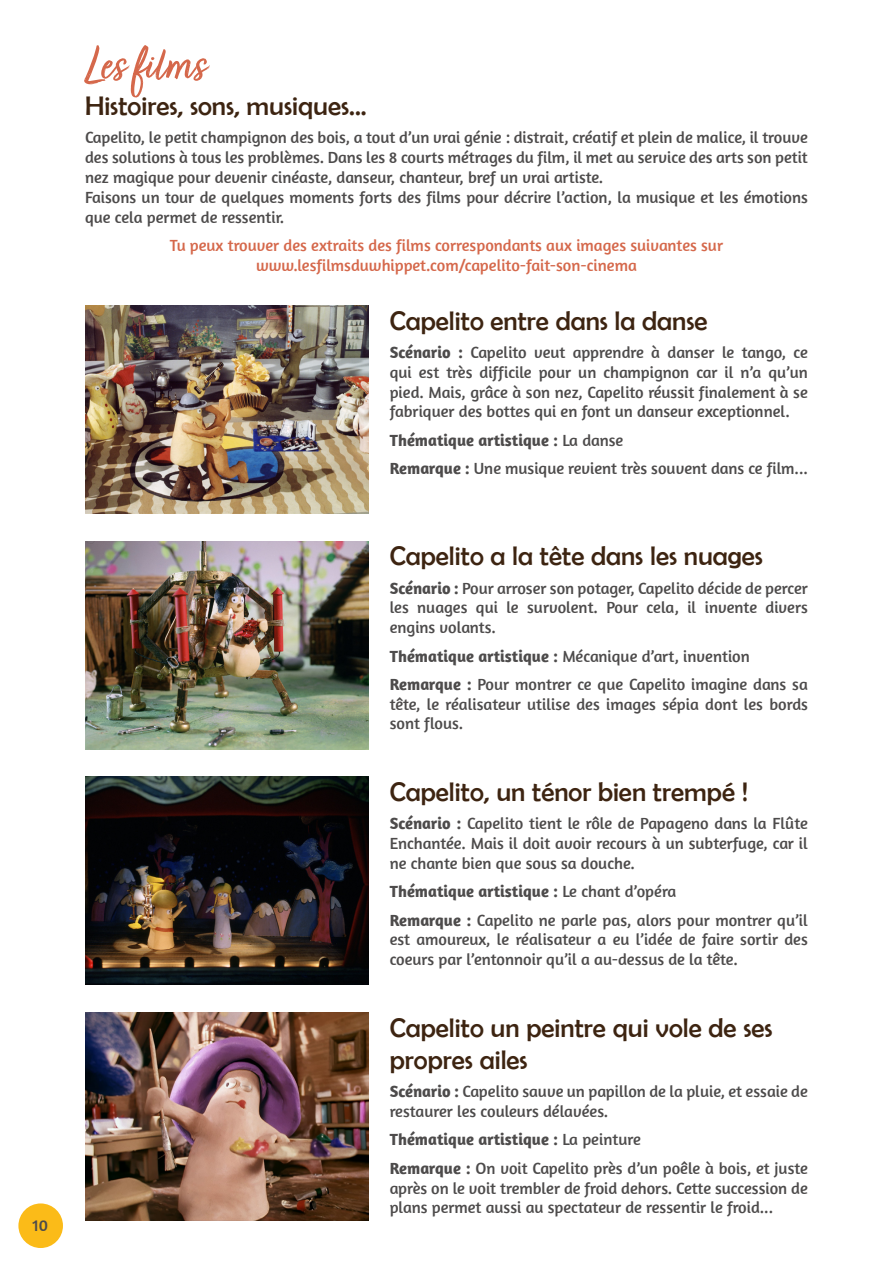
<style>
.page{position:relative;width:893px;height:1263px;background:#fff}
.page>*{position:absolute;margin:0;border:0;box-sizing:border-box;transform-origin:0 0}
.Titre{font:52.5px "Turbinado Pro";letter-spacing:.005em;color:#d5684b}
.Titre_du_film{font:27px/32.4px "Berlin Sans FB";color:#3d2411}
.Titre-2{font:27px "Berlin Sans FB";color:#3d2411}
.Texte{font:16.5px/19.8px "Amaranth";color:#4d4b4b;text-align:justify}
.Question{font:16.5px "Amaranth";color:#d5684b}
.Texte-2{font:700 16.5px "Amaranth";color:#4d4b4b}
.s1{font-weight:700}
.s2{font-weight:400}
</style>
<div class="page">
<div style="left:18px;top:1203px;width:45px;height:45px;background:#fbbb18;border-radius:50%"></div>
<img style="left:85px;top:305px;width:283px;height:208px">
<img style="left:85px;top:541px;width:283px;height:208px">
<img style="left:85px;top:777px;width:283px;height:208px">
<img style="left:85px;top:1012px;width:283px;height:208px">
<p class="Texte" style="left:32px;top:1215px;width:17px">10</p>
<p class="Titre" style="left:85px;top:36px;width:121px">Les films</p>
<p class="Titre-2" style="left:85px;top:91px;width:283px">Histoires, sons, musiques...</p>
<p class="Texte" style="left:85px;top:128px;width:724px">Capelito, le petit champignon des bois, a tout d’un vrai génie : distrait, créatif et plein de malice, il trouve des solutions à tous les problèmes. Dans les 8 courts métrages du film, il met au service des arts son petit nez magique pour devenir cinéaste, danseur, chanteur, bref un vrai artiste.</p>
<p class="Texte" style="left:85px;top:187px;width:724px">Faisons un tour de quelques moments forts des films pour décrire l’action, la musique et les émotions que cela permet de ressentir.</p>
<p class="Question" style="left:170px;top:236px;width:555px">Tu peux trouver des extraits des films correspondants aux images suivantes sur</p>
<p class="Question" style="left:256px;top:255px;width:382px">www.lesfilmsduwhippet.com/capelito-fait-son-cinema</p>
<p class="Titre_du_film" style="left:390px;top:304px;width:319px">Capelito entre dans la danse</p>
<p class="Texte" style="left:390px;top:342px;width:420px"><span class="s1">Scénario :</span> Capelito veut apprendre à danser le tango, ce qui est très difficile pour un champignon car il n’a qu’un pied. Mais, grâce à son nez, Capelito réussit finalement à se fabriquer des bottes qui en font un danseur exceptionnel.</p>
<p class="Texte-2" style="left:390px;top:430px;width:235px">Thématique artistique : <span class="s2">La danse</span></p>
<p class="Texte" style="left:390px;top:458px;width:420px"><span class="s1">Remarque :</span> Une musique revient très souvent dans ce film...</p>
<p class="Titre_du_film" style="left:390px;top:540px;width:375px">Capelito a la tête dans les nuages</p>
<p class="Texte" style="left:390px;top:578px;width:420px"><span class="s1">Scénario :</span> Pour arroser son potager, Capelito décide de percer les nuages qui le survolent. Pour cela, il invente divers engins volants.</p>
<p class="Texte" style="left:390px;top:646px;width:362px"><span class="s1">Thématique artistique :</span> Mécanique d’art, invention</p>
<p class="Texte" style="left:390px;top:674px;width:420px"><span class="s1">Remarque :</span> Pour montrer ce que Capelito imagine dans sa tête, le réalisateur utilise des images sépia dont les bords sont flous.</p>
<p class="Titre_du_film" style="left:390px;top:775px;width:360px">Capelito, un ténor bien trempé !</p>
<p class="Texte" style="left:390px;top:813px;width:420px"><span class="s1">Scénario :</span> Capelito tient le rôle de Papageno dans la Flûte Enchantée. Mais il doit avoir recours à un subterfuge, car il ne chante bien que sous sa douche.</p>
<p class="Texte-2" style="left:390px;top:881px;width:288px">Thématique artistique : <span class="s2">Le chant d’opéra</span></p>
<p class="Texte" style="left:390px;top:910px;width:420px"><span class="s1">Remarque :</span> Capelito ne parle pas, alors pour montrer qu’il est amoureux, le réalisateur a eu l’idée de faire sortir des coeurs par l’entonnoir qu’il a au-dessus de la tête.</p>
<p class="Titre_du_film" style="left:390px;top:1011px;width:384px">Capelito un peintre qui vole de ses propres ailes</p>
<p class="Texte" style="left:390px;top:1082px;width:420px"><span class="s1">Scénario :</span> Capelito sauve un papillon de la pluie, et essaie de restaurer les couleurs délavées.</p>
<p class="Texte-2" style="left:390px;top:1129px;width:253px">Thématique artistique : <span class="s2">La peinture</span></p>
<p class="Texte" style="left:390px;top:1158px;width:420px"><span class="s1">Remarque :</span> On voit Capelito près d’un poêle à bois, et juste après on le voit trembler de froid dehors. Cette succession de plans permet aussi au spectateur de ressentir le froid...</p>
</div>
